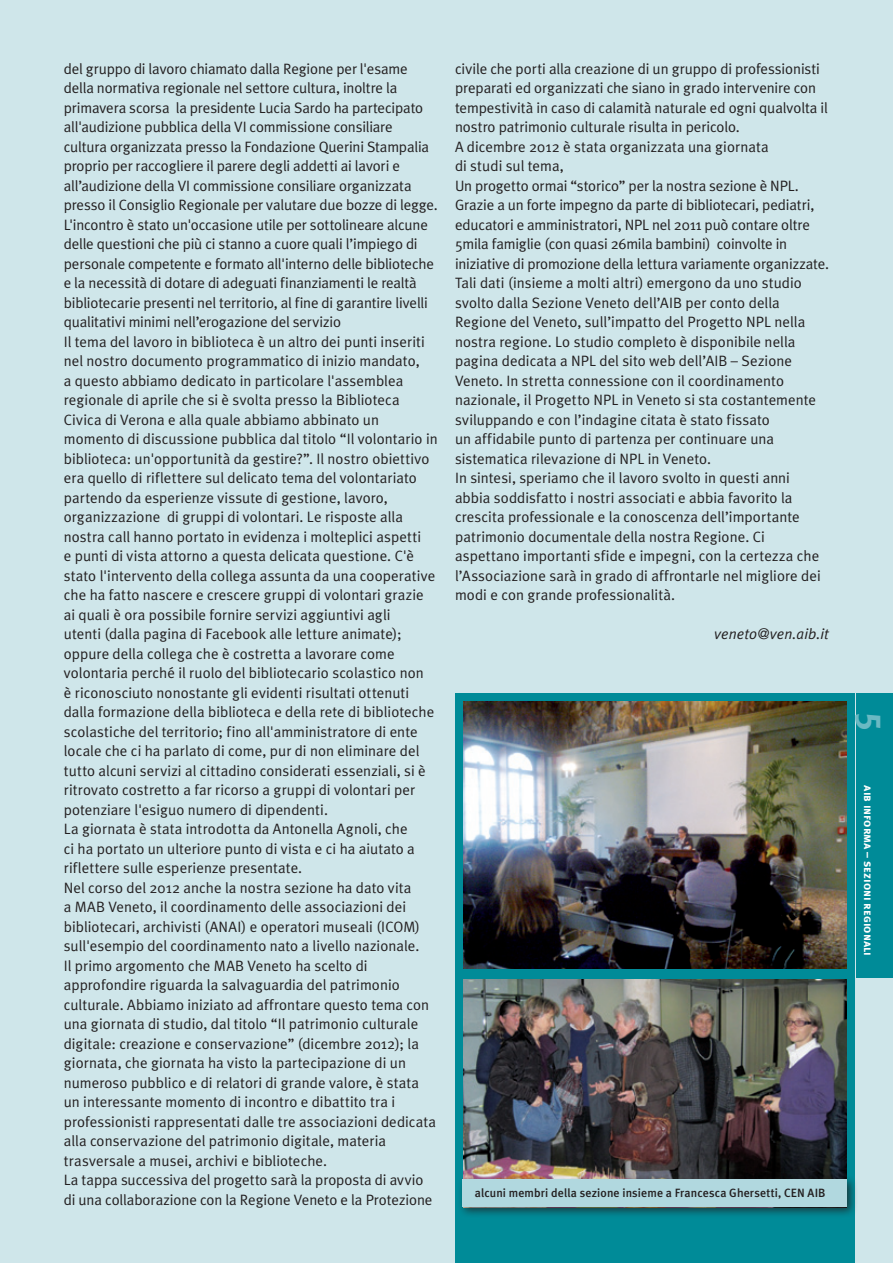
<style>
.page{position:relative;width:893px;height:1263px;background:#cfe6ea}
.page>*{position:absolute;margin:0;border:0;box-sizing:border-box;transform-origin:0 0}
.t1{font:36px "Meta Plus Bold Caps";color:#6ab9c3}
.Normale{font:15px/19.5px "Meta Plus Normal";color:#231f20}
.Normale-2{font:italic 15px "Meta Plus Normal";letter-spacing:.005em;color:#231f20}
.TESTO{font:500 12px "Meta Plus";letter-spacing:.01em;color:#231f20}
.t2{font:12px "Meta Plus Bold Caps";color:#fff}
</style>
<div class="page">
<div style="left:856px;top:693px;width:37px;height:285px;background:#008b98"></div>
<div style="left:455px;top:693px;width:400px;height:570px;background:#008b98"></div>
<img style="left:464px;top:701px;width:382px;height:268px">
<img style="left:464px;top:979px;width:382px;height:195px">
<div style="left:457px;top:1174px;width:400px;height:44px;background:#231f20;opacity:.75"></div>
<div style="left:462px;top:1179px;width:384px;height:28px;background:#b1d8df"></div>
<p class="Normale" style="left:64px;top:58px;width:376px">del gruppo di lavoro chiamato dalla Regione per l'esame della normativa regionale nel settore cultura, inoltre la primavera scorsa la presidente Lucia Sardo ha partecipato all'audizione pubblica della VI commissione consiliare cultura organizzata presso la Fondazione Querini Stampalia proprio per raccogliere il parere degli addetti ai lavori e all’audizione della VI commissione consiliare organizzata presso il Consiglio Regionale per valutare due bozze di legge.<br>L'incontro è stato un'occasione utile per sottolineare alcune delle questioni che più ci stanno a cuore quali l’impiego di personale competente e formato all'interno delle biblioteche e la necessità di dotare di adeguati finanziamenti le realtà bibliotecarie presenti nel territorio, al fine di garantire livelli qualitativi minimi nell’erogazione del servizio</p>
<p class="Normale" style="left:64px;top:331px;width:375px">Il tema del lavoro in biblioteca è un altro dei punti inseriti nel nostro documento programmatico di inizio mandato,<br>a questo abbiamo dedicato in particolare l'assemblea regionale di aprile che si è svolta presso la Biblioteca Civica di Verona e alla quale abbiamo abbinato un momento di discussione pubblica dal titolo “Il volontario in biblioteca: un'opportunità da gestire?”. Il nostro obiettivo era quello di riflettere sul delicato tema del volontariato partendo da esperienze vissute di gestione, lavoro, organizzazione di gruppi di volontari. Le risposte alla nostra call hanno portato in evidenza i molteplici aspetti<br>e punti di vista attorno a questa delicata questione. C'è stato l'intervento della collega assunta da una cooperative che ha fatto nascere e crescere gruppi di volontari grazie ai quali è ora possibile fornire servizi aggiuntivi agli<br>utenti (dalla pagina di Facebook alle letture animate); oppure della collega che è costretta a lavorare come volontaria perché il ruolo del bibliotecario scolastico non<br>è riconosciuto nonostante gli evidenti risultati ottenuti dalla formazione della biblioteca e della rete di biblioteche scolastiche del territorio; fino all'amministratore di ente locale che ci ha parlato di come, pur di non eliminare del tutto alcuni servizi al cittadino considerati essenziali, si è ritrovato costretto a far ricorso a gruppi di volontari per potenziare l'esiguo numero di dipendenti.</p>
<p class="Normale" style="left:64px;top:819px;width:353px">La giornata è stata introdotta da Antonella Agnoli, che ci ha portato un ulteriore punto di vista e ci ha aiutato a riflettere sulle esperienze presentate.</p>
<p class="Normale" style="left:64px;top:877px;width:358px">Nel corso del 2012 anche la nostra sezione ha dato vita a MAB Veneto, il coordinamento delle associazioni dei bibliotecari, archivisti (ANAI) e operatori museali (ICOM) sull'esempio del coordinamento nato a livello nazionale.</p>
<p class="Normale" style="left:64px;top:955px;width:374px">Il primo argomento che MAB Veneto ha scelto di approfondire riguarda la salvaguardia del patrimonio culturale. Abbiamo iniziato ad affrontare questo tema con una giornata di studio, dal titolo “Il patrimonio culturale digitale: creazione e conservazione” (dicembre 2012); la giornata, che giornata ha visto la partecipazione di un numeroso pubblico e di relatori di grande valore, è stata un interessante momento di incontro e dibattito tra i professionisti rappresentati dalle tre associazioni dedicata alla conservazione del patrimonio digitale, materia trasversale a musei, archivi e biblioteche.</p>
<p class="Normale" style="left:64px;top:1170px;width:370px">La tappa successiva del progetto sarà la proposta di avvio di una collaborazione con la Regione Veneto e la Protezione</p>
<p class="Normale" style="left:455px;top:58px;width:374px">civile che porti alla creazione di un gruppo di professionisti preparati ed organizzati che siano in grado intervenire con tempestività in caso di calamità naturale ed ogni qualvolta il nostro patrimonio culturale risulta in pericolo.</p>
<p class="Normale" style="left:455px;top:136px;width:315px">A dicembre 2012 è stata organizzata una giornata</p>
<p class="Normale" style="left:455px;top:156px;width:110px">di studi sul tema,</p>
<p class="Normale" style="left:455px;top:175px;width:376px">Un progetto ormai “storico” per la nostra sezione è NPL.<br>Grazie a un forte impegno da parte di bibliotecari, pediatri, educatori e amministratori, NPL nel 2011 può contare oltre 5mila famiglie (con quasi 26mila bambini) coinvolte in iniziative di promozione della lettura variamente organizzate.</p>
<p class="Normale" style="left:455px;top:273px;width:363px">Tali dati (insieme a molti altri) emergono da uno studio svolto dalla Sezione Veneto dell’AIB per conto della Regione del Veneto, sull’impatto del Progetto NPL nella nostra regione. Lo studio completo è disponibile nella pagina dedicata a NPL del sito web dell’AIB – Sezione Veneto. In stretta connessione con il coordinamento nazionale, il Progetto NPL in Veneto si sta costantemente sviluppando e con l’indagine citata è stato fissato<br>un affidabile punto di partenza per continuare una sistematica rilevazione di NPL in Veneto.</p>
<p class="Normale" style="left:455px;top:468px;width:367px">In sintesi, speriamo che il lavoro svolto in questi anni abbia soddisfatto i nostri associati e abbia favorito la crescita professionale e la conoscenza dell’importante patrimonio documentale della nostra Regione. Ci aspettano importanti sfide e impegni, con la certezza che l’Associazione sarà in grado di affrontarle nel migliore dei modi e con grande professionalità.</p>
<p class="Normale-2" style="left:714px;top:625px;width:117px">veneto@ven.aib.it</p>
<p class="TESTO" style="left:475px;top:1186px;width:352px">alcuni membri della sezione insieme a Francesca Ghersetti, CEN AIB</p>
<p class="t1" style="left:890px;top:712px;width:21px;rotate:90deg">5</p>
<p class="t2" style="left:875px;top:785px;width:172px;rotate:90deg">aib informa – sezioni regionali</p>
</div>
